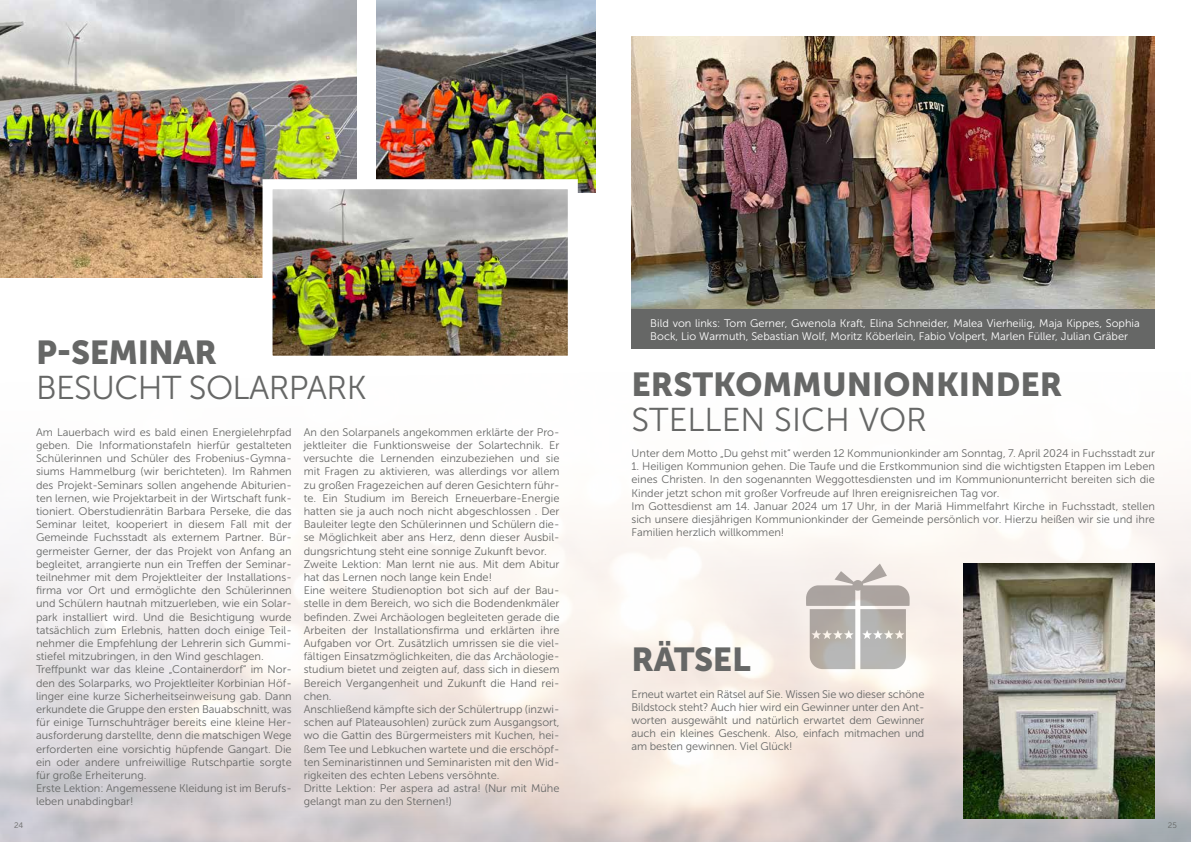
<style>
.page{position:relative;width:1191px;height:842px;background:#fff}
.page>*{position:absolute;margin:0;border:0;box-sizing:border-box;transform-origin:0 0}
.t1{font:33px "Museo Sans 900";color:#666766}
.t2{font:33px "Museo Sans 300";letter-spacing:-.02em;color:#666766}
.t3{font:33px "Museo Sans 300";color:#666766}
.t4{font:33px "Museo Sans 900";letter-spacing:-.02em;color:#666766}
.t5{font:11px/13.2px "Museo Sans 300";color:#666766}
.t6{font:11px/13.2px "Museo Sans 300";color:#fff}
.t7{font:8px "Museo Sans 300";color:#666766}
</style>
<div class="page">
<img style="left:0;top:502px;width:1191px;height:340px">
<img style="left:0;top:0;width:357px;height:278px">
<img style="left:377px;top:0;width:218px;height:192px">
<img style="left:273px;top:190px;width:294px;height:165px">
<div style="left:262px;top:179px;width:316px;height:187px;border:10px solid #fff"></div>
<img style="left:631px;top:36px;width:524px;height:273px">
<div style="left:631px;top:309px;width:524px;height:40px;background:#666766"></div>
<img style="left:963px;top:564px;width:192px;height:255px">
<p class="t6" style="left:650px;top:316px;width:491px">Bild von links: Tom Gerner, Gwenola Kraft, Elina Schneider, Malea Vierheilig, Maja Kippes, Sophia<br>Bock, Lio Warmuth, Sebastian Wolf, Moritz Köberlein, Fabio Volpert, Marlen Füller, Julian Gräber</p>
<h1 class="t4" style="left:36px;top:333px;width:182px">P-SEMINAR</h1>
<h1 class="t2" style="left:36px;top:369px;width:332px">BESUCHT SOLARPARK</h1>
<h1 class="t1" style="left:631px;top:365px;width:432px">ERSTKOMMUNIONKINDER</h1>
<h1 class="t3" style="left:631px;top:401px;width:297px">STELLEN SICH VOR</h1>
<p class="t5" style="left:631px;top:447px;width:525px">Unter dem Motto „Du gehst mit“ werden 12 Kommunionkinder am Sonntag, 7. April 2024 in Fuchsstadt zur</p>
<p class="t5" style="left:631px;top:460px;width:525px">1. Heiligen Kommunion gehen. Die Taufe und die Erstkommunion sind die wichtigsten Etappen im Leben eines Christen. In den sogenannten Weggottesdiensten und im Kommunionunterricht bereiten sich die Kinder jetzt schon mit großer Vorfreude auf Ihren ereignisreichen Tag vor.<br>Im Gottesdienst am 14. Januar 2024 um 17 Uhr, in der Mariä Himmelfahrt Kirche in Fuchsstadt, stellen sich unsere diesjährigen Kommunionkinder der Gemeinde persönlich vor. Hierzu heißen wir sie und ihre Familien herzlich willkommen!</p>
<p class="t5" style="left:36px;top:425px;width:257px">Am Lauerbach wird es bald einen Energielehrpfad geben. Die Informationstafeln hierfür gestalteten Schülerinnen und Schüler des Frobenius-Gymna&shy;siums Hammelburg (wir berichteten). Im Rahmen des Projekt-Seminars sollen angehende Abiturien&shy;ten lernen, wie Projektarbeit in der Wirtschaft funk&shy;tioniert. Oberstudienrätin Barbara Perseke, die das Seminar leitet, kooperiert in diesem Fall mit der Gemeinde Fuchsstadt als externem Partner. Bür&shy;germeister Gerner, der das Projekt von Anfang an begleitet, arrangierte nun ein Treffen der Seminar&shy;teilnehmer mit dem Projektleiter der Installations&shy;firma vor Ort und ermöglichte den Schülerinnen und Schülern hautnah mitzuerleben, wie ein Solar&shy;park installiert wird. Und die Besichtigung wurde tatsächlich zum Erlebnis, hatten doch einige Teil&shy;nehmer die Empfehlung der Lehrerin sich Gummi&shy;stiefel mitzubringen, in den Wind geschlagen.<br>Treffpunkt war das kleine „Containerdorf“ im Nor&shy;den des Solarparks, wo Projektleiter Korbinian Höf&shy;linger eine kurze Sicherheitseinweisung gab. Dann erkundete die Gruppe den ersten Bauabschnitt, was für einige Turnschuhträger bereits eine kleine Her&shy;ausforderung darstellte, denn die matschigen Wege erforderten eine vorsichtig hüpfende Gangart. Die ein oder andere unfreiwillige Rutschpartie sorgte für große Erheiterung.<br>Erste Lektion: Angemessene Kleidung ist im Berufs&shy;leben unabdingbar!</p>
<p class="t5" style="left:304px;top:425px;width:257px">An den Solarpanels angekommen erklärte der Pro&shy;jektleiter die Funktionsweise der Solartechnik. Er versuchte die Lernenden einzubeziehen und sie mit Fragen zu aktivieren, was allerdings vor allem zu großen Fragezeichen auf deren Gesichtern führ&shy;te. Ein Studium im Bereich Erneuerbare-Energie hatten sie ja auch noch nicht abgeschlossen . Der Bauleiter legte den Schülerinnen und Schülern die&shy;se Möglichkeit aber ans Herz, denn dieser Ausbil&shy;dungsrichtung steht eine sonnige Zukunft bevor.<br>Zweite Lektion: Man lernt nie aus. Mit dem Abitur hat das Lernen noch lange kein Ende!<br>Eine weitere Studienoption bot sich auf der Bau&shy;stelle in dem Bereich, wo sich die Bodendenkmäler befinden. Zwei Archäologen begleiteten gerade die Arbeiten der Installationsfirma und erklärten ihre Aufgaben vor Ort. Zusätzlich umrissen sie die viel&shy;fältigen Einsatzmöglichkeiten, die das Archäologie&shy;studium bietet und zeigten auf, dass sich in diesem Bereich Vergangenheit und Zukunft die Hand rei&shy;chen.<br>Anschließend kämpfte sich der Schülertrupp (inzwi&shy;schen auf Plateausohlen) zurück zum Ausgangsort, wo die Gattin des Bürgermeisters mit Kuchen, hei&shy;ßem Tee und Lebkuchen wartete und die erschöpf&shy;ten Seminaristinnen und Seminaristen mit den Wid&shy;rigkeiten des echten Lebens versöhnte.<br>Dritte Lektion: Per aspera ad astra! (Nur mit Mühe gelangt man zu den Sternen!)</p>
<h1 class="t1" style="left:631px;top:641px;width:121px">RÄTSEL</h1>
<p class="t5" style="left:631px;top:687px;width:294px;text-align:justify">Erneut wartet ein Rätsel auf Sie. Wissen Sie wo dieser schöne Bildstock steht? Auch hier wird ein Gewinner unter den Ant&shy;worten ausgewählt und natürlich erwartet dem Gewinner auch ein kleines Geschenk. Also, einfach mitmachen und am besten gewinnen. Viel Glück!</p>
<p class="t7" style="left:14px;top:821px;width:11px">24</p>
<p class="t7" style="left:1167px;top:821px;width:10px">25</p>
</div>
